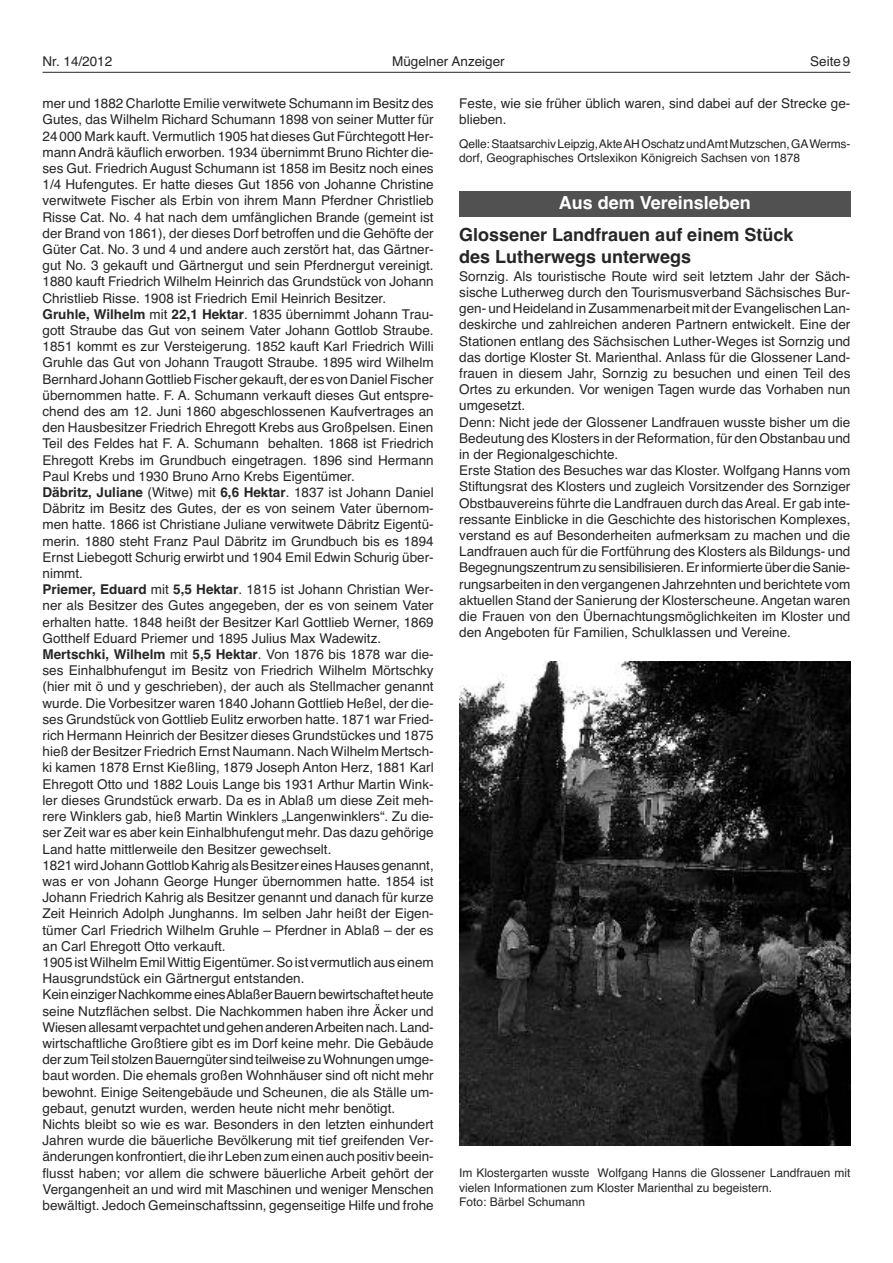
<style>
.page{position:relative;width:893px;height:1263px;background:#fff}
.page>*{position:absolute;margin:0;border:0;box-sizing:border-box;transform-origin:0 0}
.t1{font:700 18px/21.6px "Helvetica";color:#272627}
.t2{font:700 18px "Helvetica";color:#fff}
.t3{font:13.5px/16.2px "Helvetica";color:#272627}
.t4{font:12px/14.4px "Helvetica";color:#272627}
.s1{font-weight:700}
</style>
<div class="page">
<hr style="left:43px;top:72px;width:807px;height:1px;background:#272627">
<div style="left:459px;top:192px;width:391px;height:25px;background:#525152"></div>
<img style="left:459px;top:662px;width:391px;height:484px">
<p class="t3" style="left:43px;top:53px;width:71px">Nr. 14/2012</p>
<p class="t3" style="left:392px;top:53px;width:114px">Mügelner Anzeiger</p>
<p class="t3" style="left:810px;top:53px;width:42px">Seite 9</p>
<p class="t3" style="left:43px;top:95px;width:393px">mer und 1882 Charlotte Emilie verwitwete Schumann im Besitz des Gutes, das Wilhelm Richard Schumann 1898 von seiner Mutter für 24 000 Mark kauft. Vermutlich 1905 hat dieses Gut Fürchtegott Her&shy;mannAndrä käuflich erworben. 1934 übernimmt Bruno Richter die&shy;ses Gut. Friedrich August Schumann ist 1858 im Besitz noch eines 1/4 Hufengutes. Er hatte dieses Gut 1856 von Johanne Christine verwitwete Fischer als Erbin von ihrem Mann Pferdner Christlieb Risse Cat. No. 4 hat nach dem umfänglichen Brande (gemeint ist der Brand von 1861), der dieses Dorf betroffen und die Gehöfte der Güter Cat. No. 3 und 4 und andere auch zerstört hat, das Gärtner&shy;gut No. 3 gekauft und Gärtnergut und sein Pferdnergut vereinigt.<br>1880 kauft Friedrich Wilhelm Heinrich das Grundstück von Johann Christlieb Risse. 1908 ist Friedrich Emil Heinrich Besitzer.<br><span class="s1">Gruhle, Wilhelm</span> mit <span class="s1">22,1 Hektar</span>. 1835 übernimmt Johann Trau&shy;gott Straube das Gut von seinem Vater Johann Gottlob Straube.<br>1851 kommt es zur Versteigerung. 1852 kauft Karl Friedrich Willi Gruhle das Gut von Johann Traugott Straube. 1895 wird Wilhelm BernhardJohannGottliebFischergekauft,deres vonDanielFischer übernommen hatte. F. A. Schumann verkauft dieses Gut entspre&shy;chend des am 12. Juni 1860 abgeschlossenen Kaufvertrages an den Hausbesitzer Friedrich Ehregott Krebs aus Großpelsen. Einen Teil des Feldes hat F. A. Schumann behalten. 1868 ist Friedrich Ehregott Krebs im Grundbuch eingetragen. 1896 sind Hermann Paul Krebs und 1930 Bruno Arno Krebs Eigentümer.<br><span class="s1">Däbritz, Juliane</span> (Witwe) mit <span class="s1">6,6 Hektar</span>. 1837 ist Johann Daniel Däbritz im Besitz des Gutes, der es von seinem Vater übernom&shy;men hatte. 1866 ist Christiane Juliane verwitwete Däbritz Eigentü&shy;merin. 1880 steht Franz Paul Däbritz im Grundbuch bis es 1894<br>Ernst Liebegott Schurig erwirbt und 1904 Emil Edwin Schurig über&shy;nimmt.<br><span class="s1">Priemer, Eduard</span> mit <span class="s1">5,5 Hektar</span>. 1815 ist Johann Christian Wer&shy;ner als Besitzer des Gutes angegeben, der es von seinem Vater erhalten hatte. 1848 heißt der Besitzer Karl Gottlieb Werner, 1869<br>Gotthelf Eduard Priemer und 1895 Julius Max Wadewitz.<br><span class="s1">Mertschki, Wilhelm</span> mit <span class="s1">5,5 Hektar</span>. Von 1876 bis 1878 war die&shy;ses Einhalbhufengut im Besitz von Friedrich Wilhelm Mörtschky (hier mit ö und y geschrieben), der auch als Stellmacher genannt wurde. Die Vorbesitzer waren 1840 Johann Gottlieb Heßel, der die&shy;ses Grundstück von Gottlieb Eulitz erworben hatte. 1871 war Fried&shy;rich Hermann Heinrich der Besitzer dieses Grundstückes und 1875 hieß der Besitzer Friedrich Ernst Naumann. Nach Wilhelm Mertsch&shy;ki kamen 1878 Ernst Kießling, 1879 Joseph Anton Herz, 1881 Karl Ehregott Otto und 1882 Louis Lange bis 1931 Arthur Martin Wink&shy;ler dieses Grundstück erwarb. Da es in Ablaß um diese Zeit meh&shy;rere Winklers gab, hieß Martin Winklers „Langenwinklers“. Zu die&shy;ser Zeit war es aber kein Einhalbhufengut mehr. Das dazu gehörige Land hatte mittlerweile den Besitzer gewechselt.<br>1821wirdJohannGottlobKahrigalsBesitzereinesHausesgenannt, was er von Johann George Hunger übernommen hatte. 1854 ist Johann Friedrich Kahrig als Besitzer genannt und danach für kurze Zeit Heinrich Adolph Junghanns. Im selben Jahr heißt der Eigen&shy;tümer Carl Friedrich Wilhelm Gruhle – Pferdner in Ablaß – der es an Carl Ehregott Otto verkauft.<br>1905istWilhelmEmilWittigEigentümer.Soist vermutlichauseinem Hausgrundstück ein Gärtnergut entstanden.<br>KeineinzigerNachkommeeinesAblaßerBauernbewirtschaftetheute seine Nutzflächen selbst. Die Nachkommen haben ihre Äcker und Wiesenallesamt verpachtetundgehenanderenArbeitennach.Land&shy;wirtschaftliche Großtiere gibt es im Dorf keine mehr. Die Gebäude der zumTeil stolzenBauerngüter sindteilweisezuWohnungenumge&shy;baut worden. Die ehemals großen Wohnhäuser sind oft nicht mehr bewohnt. Einige Seitengebäude und Scheunen, die als Ställe um&shy;gebaut, genutzt wurden, werden heute nicht mehr benötigt.<br>Nichts bleibt so wie es war. Besonders in den letzten einhundert Jahren wurde die bäuerliche Bevölkerung mit tief greifenden Ver&shy;änderungenkonfrontiert,dieihrLebenzumeinenauchpositivbeein&shy;flusst haben; vor allem die schwere bäuerliche Arbeit gehört der Vergangenheit an und wird mit Maschinen und weniger Menschen bewältigt. Jedoch Gemeinschaftssinn, gegenseitige Hilfe und frohe</p>
<p class="t3" style="left:459px;top:95px;width:393px">Feste, wie sie früher üblich waren, sind dabei auf der Strecke ge&shy;blieben.</p>
<p class="t4" style="left:459px;top:136px;width:393px">Qelle:StaatsarchivLeipzig,AkteAHOschatzundAmtMutzschen,GAWerms&shy;dorf, Geographisches Ortslexikon Königreich Sachsen von 1878</p>
<h1 class="t2" style="left:559px;top:193px;width:194px">Aus dem Vereinsleben</h1>
<h1 class="t1" style="left:459px;top:224px;width:336px">Glossener Landfrauen auf einem Stück des Lutherwegs unterwegs</h1>
<p class="t3" style="left:459px;top:268px;width:393px">Sornzig. Als touristische Route wird seit letztem Jahr der Säch&shy;sische Lutherweg durch den Tourismusverband Sächsisches Bur&shy;gen- und Heideland in Zusammenarbeit mit derEvangelischen Lan&shy;deskirche und zahlreichen anderen Partnern entwickelt. Eine der Stationen entlang des Sächsischen Luther-Weges ist Sornzig und das dortige Kloster St. Marienthal. Anlass für die Glossener Land&shy;frauen in diesem Jahr, Sornzig zu besuchen und einen Teil des Ortes zu erkunden. Vor wenigen Tagen wurde das Vorhaben nun umgesetzt.<br>Denn: Nicht jede der Glossener Landfrauen wusste bisher um die Bedeutung des Klosters in der Reformation, für den Obstanbau und in der Regionalgeschichte.<br>Erste Station des Besuches war das Kloster. Wolfgang Hanns vom Stiftungsrat des Klosters und zugleich Vorsitzender des Sornziger Obstbauvereins führte die Landfrauen durch dasAreal. Er gab inte&shy;ressante Einblicke in die Geschichte des historischen Komplexes, verstand es auf Besonderheiten aufmerksam zu machen und die Landfrauen auch für die Fortführung des Klosters als Bildungs- und Begegnungszentrumzusensibilisieren.ErinformierteüberdieSanie&shy;rungsarbeiten in den vergangenen Jahrzehnten und berichtete vom aktuellen Stand der Sanierung der Klosterscheune.Angetan waren die Frauen von den Übernachtungsmöglichkeiten im Kloster und den Angeboten für Familien, Schulklassen und Vereine.</p>
<p class="t4" style="left:459px;top:1166px;width:393px">Im Klostergarten wusste Wolfgang Hanns die Glossener Landfrauen mit vielen Informationen zum Kloster Marienthal zu begeistern.<br>Foto: Bärbel Schumann</p>
</div>
